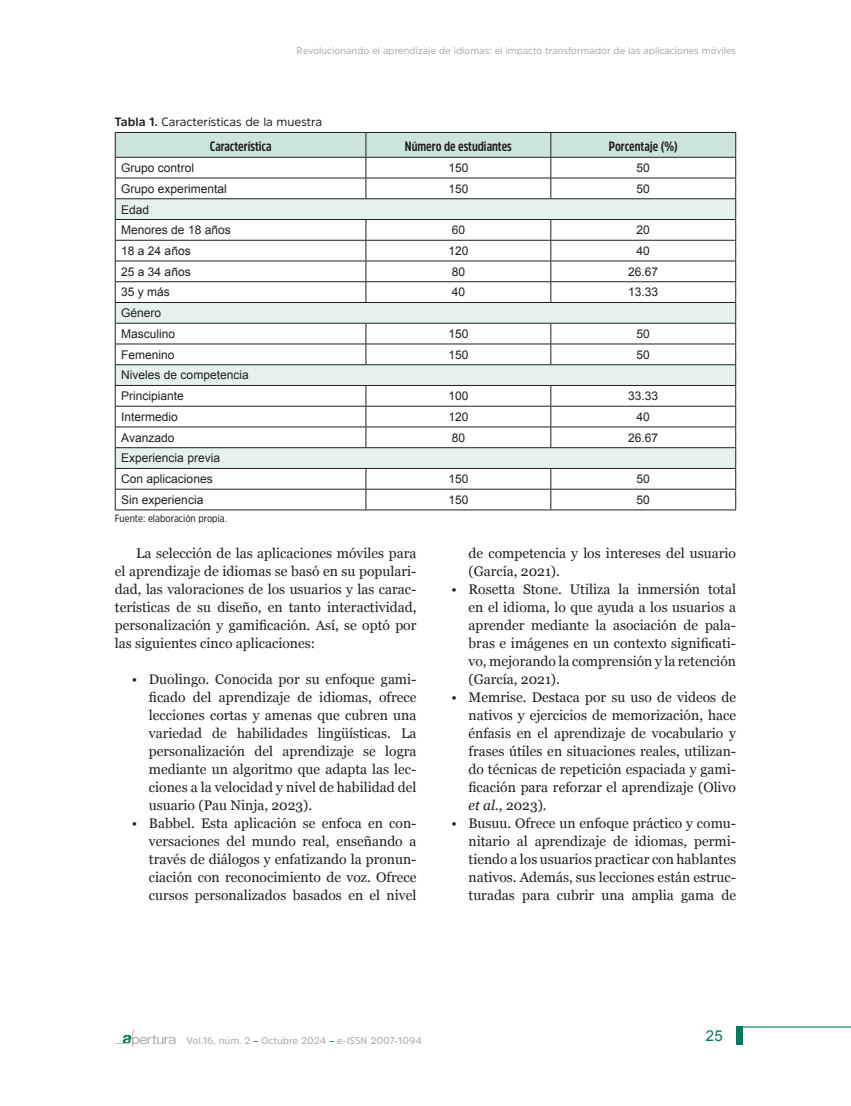
<style>
.page{position:relative;width:851px;height:1106px;background:#fff}
.page>*{position:absolute;margin:0;border:0;box-sizing:border-box;transform-origin:0 0}
.t1{font:15px "Arial";color:#007961}
.t2{font:13.8px/18px "Georgia";color:#221e1f;text-align:justify}
.t3{font:700 13.5px "Amsi Pro Cond";color:#221e1f}
.t4{font:12px/20.7px "Arial";color:#221e1f}
.t5{font:12px "Amsi Pro";color:#221e1f}
.t6{font:10.5px "Amsi Pro Narw";color:#221e1f}
.t7{font:9.75px "Amsi Pro";color:#a7a8ac}
.t8{font:600 9.75px "Amsi Pro";color:#b1b2b6}
.s1{font-weight:700}
.s2{font-style:italic}
.s3{color:#007961}
</style>
<div class="page">
<svg style="left:115px;top:1029px;width:60px;height:17px"></svg>
<hr style="left:738px;top:1026px;width:112px;height:1px;background:#007961">
<div style="left:736px;top:1026px;width:6px;height:18px;background:#007961"></div>
<svg style="left:115px;top:132px;width:621px;height:377px"></svg>
<hr style="left:115px;top:509px;width:251px;height:1px;background:#221e1f">
<hr style="left:366px;top:509px;width:184px;height:1px;background:#221e1f">
<hr style="left:550px;top:509px;width:186px;height:1px;background:#221e1f">
<p class="t7" style="left:297px;top:44px;width:440px">Revolucionando el aprendizaje de idiomas: el impacto transformador de las aplicaciones móviles</p>
<p class="t5" style="left:115px;top:114px;width:209px"><span class="s1">Tabla 1.</span> Características de la muestra</p>
<p class="t3" style="left:210px;top:137px;width:63px">Característica</p>
<p class="t3" style="left:405px;top:137px;width:108px">Número de estudiantes</p>
<p class="t3" style="left:608px;top:137px;width:71px">Porcentaje (%)</p>
<p class="t4" style="left:121px;top:158px;width:74px">Grupo control</p>
<p class="t4" style="left:448px;top:158px;width:22px">150</p>
<p class="t4" style="left:636px;top:158px;width:15px">50</p>
<p class="t4" style="left:121px;top:178px;width:107px">Grupo experimental</p>
<p class="t4" style="left:448px;top:178px;width:22px">150</p>
<p class="t4" style="left:636px;top:178px;width:15px">50</p>
<p class="t4" style="left:121px;top:199px;width:111px">Edad<br>Menores de 18 años</p>
<p class="t4" style="left:451px;top:220px;width:15px">60</p>
<p class="t4" style="left:636px;top:220px;width:15px">20</p>
<p class="t4" style="left:121px;top:240px;width:71px">18 a 24 años</p>
<p class="t4" style="left:448px;top:240px;width:22px">120</p>
<p class="t4" style="left:636px;top:240px;width:15px">40</p>
<p class="t4" style="left:121px;top:261px;width:71px">25 a 34 años</p>
<p class="t4" style="left:451px;top:261px;width:15px">80</p>
<p class="t4" style="left:628px;top:261px;width:32px">26.67</p>
<p class="t4" style="left:121px;top:282px;width:50px">35 y más</p>
<p class="t4" style="left:451px;top:282px;width:15px">40</p>
<p class="t4" style="left:628px;top:282px;width:32px">13.33</p>
<p class="t4" style="left:121px;top:303px;width:56px">Género<br>Masculino</p>
<p class="t4" style="left:448px;top:323px;width:22px">150</p>
<p class="t4" style="left:636px;top:323px;width:15px">50</p>
<p class="t4" style="left:121px;top:344px;width:55px">Femenino</p>
<p class="t4" style="left:448px;top:344px;width:22px">150</p>
<p class="t4" style="left:636px;top:344px;width:15px">50</p>
<p class="t4" style="left:121px;top:365px;width:129px">Niveles de competencia<br>Principiante</p>
<p class="t4" style="left:448px;top:386px;width:22px">100</p>
<p class="t4" style="left:628px;top:386px;width:32px">33.33</p>
<p class="t4" style="left:121px;top:406px;width:58px">Intermedio</p>
<p class="t4" style="left:448px;top:406px;width:22px">120</p>
<p class="t4" style="left:636px;top:406px;width:15px">40</p>
<p class="t4" style="left:121px;top:427px;width:55px">Avanzado</p>
<p class="t4" style="left:451px;top:427px;width:15px">80</p>
<p class="t4" style="left:628px;top:427px;width:32px">26.67</p>
<p class="t4" style="left:121px;top:448px;width:100px">Experiencia previa<br>Con aplicaciones</p>
<p class="t4" style="left:448px;top:469px;width:22px">150</p>
<p class="t4" style="left:636px;top:469px;width:15px">50</p>
<p class="t4" style="left:121px;top:489px;width:84px">Sin experiencia</p>
<p class="t4" style="left:448px;top:489px;width:22px">150</p>
<p class="t4" style="left:636px;top:489px;width:15px">50</p>
<p class="t6" style="left:115px;top:511px;width:113px">Fuente: elaboración propia.</p>
<p class="t2" style="left:115px;top:544px;width:303px;text-indent:21px">La selección de las aplicaciones móviles para el aprendizaje de idiomas se basó en su populari&shy;dad, las valoraciones de los usuarios y las carac&shy;terísticas de su diseño, en tanto interactividad, personalización y gamificación. Así, se optó por las siguientes cinco aplicaciones:</p>
<p class="t2" style="left:149px;top:670px;width:269px;text-indent:-17px">• Duolingo. Conocida por su enfoque gami&shy;ficado del aprendizaje de idiomas, ofrece lecciones cortas y amenas que cubren una variedad de habilidades lingüísticas. La personalización del aprendizaje se logra mediante un algoritmo que adapta las lec&shy;ciones a la velocidad y nivel de habilidad del usuario (Pau Ninja, 2023).</p>
<p class="t2" style="left:149px;top:814px;width:269px;text-indent:-17px">• Babbel. Esta aplicación se enfoca en con&shy;versaciones del mundo real, enseñando a través de diálogos y enfatizando la pronun&shy;ciación con reconocimiento de voz. Ofrece cursos personalizados basados en el nivel</p>
<p class="t2" style="left:468px;top:544px;width:269px">de competencia y los intereses del usuario (García, 2021).</p>
<p class="t2" style="left:468px;top:580px;width:269px;text-indent:-17px">• Rosetta Stone. Utiliza la inmersión total en el idioma, lo que ayuda a los usuarios a aprender mediante la asociación de pala&shy;bras e imágenes en un contexto significati&shy;vo, mejorando la comprensión y la retención (García, 2021).</p>
<p class="t2" style="left:468px;top:688px;width:269px;text-indent:-17px">• Memrise. Destaca por su uso de videos de nativos y ejercicios de memorización, hace énfasis en el aprendizaje de vocabulario y frases útiles en situaciones reales, utilizan&shy;do técnicas de repetición espaciada y gami&shy;ficación para reforzar el aprendizaje (Olivo <span class="s2">et al.</span>, 2023).</p>
<p class="t2" style="left:468px;top:814px;width:269px;text-indent:-17px">• Busuu. Ofrece un enfoque práctico y comu&shy;nitario al aprendizaje de idiomas, permi&shy;tiendo a los usuarios practicar con hablantes nativos. Además, sus lecciones están estruc&shy;turadas para cubrir una amplia gama de</p>
<p class="t8" style="left:186px;top:1034px;width:237px">Vol.16, núm. 2 <span class="s3">–</span> Octubre 2024 <span class="s3">–</span> e-ISSN 2007-1094</p>
<p class="t1" style="left:705px;top:1026px;width:18px">25</p>
</div>
